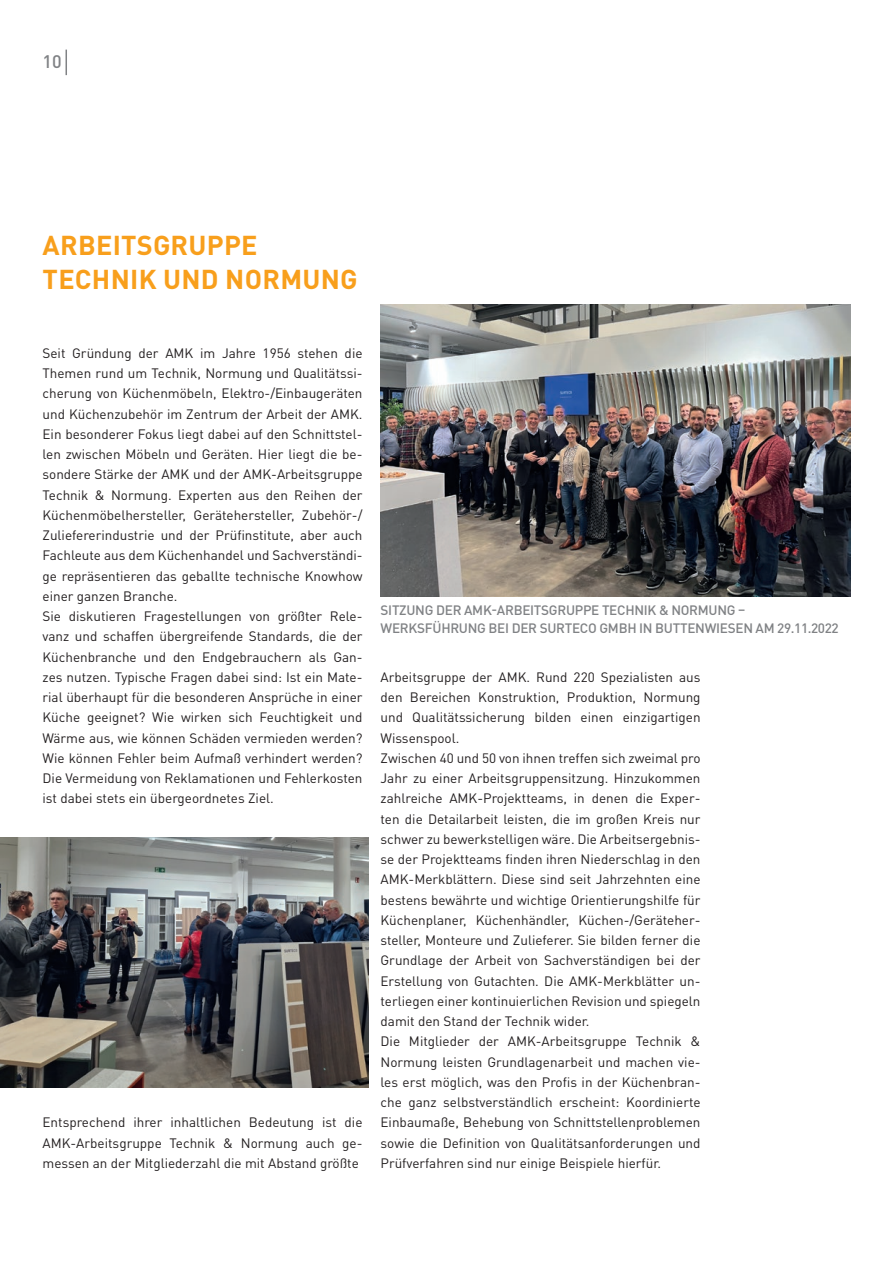
<style>
.page{position:relative;width:893px;height:1263px;background:#fff}
.page>*{position:absolute;margin:0;border:0;box-sizing:border-box;transform-origin:0 0}
.t1{font:700 27px "DIN Pro";letter-spacing:.01em;color:#f89f1c}
.t2{font:500 18px "DIN Pro";color:#808285}
.t3{font:13.5px/20.2px "DIN Pro";color:#231f20;text-align:justify}
.t4{font:500 13.5px/18px "DIN Pro";letter-spacing:-.02em;color:#808285}
</style>
<div class="page">
<svg style="left:66px;top:50px;width:1px;height:25px"></svg>
<img style="left:381px;top:304px;width:469px;height:293px">
<img style="left:0;top:837px;width:368px;height:250px">
<p class="t2" style="left:43px;top:49px;width:21px">10</p>
<p class="t1" style="left:43px;top:226px;width:216px">ARBEITSGRUPPE</p>
<p class="t1" style="left:43px;top:261px;width:316px">TECHNIK UND NORMUNG</p>
<p class="t3" style="left:43px;top:342px;width:322px">Seit Gründung der AMK im Jahre 1956 stehen die Themen rund um Technik, Normung und Qualitätssi&shy;cherung von Küchenmöbeln, Elektro-/Einbaugeräten und Küchenzubehör im Zentrum der Arbeit der AMK.<br>Ein besonderer Fokus liegt dabei auf den Schnittstel&shy;len zwischen Möbeln und Geräten. Hier liegt die be&shy;sondere Stärke der AMK und der AMK-Arbeitsgruppe Technik &amp; Normung. Experten aus den Reihen der Küchenmöbelhersteller, Gerätehersteller, Zubehör-/ Zuliefererindustrie und der Prüfinstitute, aber auch Fachleute aus dem Küchenhandel und Sachverständi&shy;ge repräsentieren das geballte technische Knowhow einer ganzen Branche.</p>
<p class="t3" style="left:43px;top:605px;width:322px">Sie diskutieren Fragestellungen von größter Rele&shy;vanz und schaffen übergreifende Standards, die der Küchenbranche und den Endgebrauchern als Gan&shy;zes nutzen. Typische Fragen dabei sind: Ist ein Mate&shy;rial überhaupt für die besonderen Ansprüche in einer Küche geeignet? Wie wirken sich Feuchtigkeit und Wärme aus, wie können Schäden vermieden werden?<br>Wie können Fehler beim Aufmaß verhindert werden?<br>Die Vermeidung von Reklamationen und Fehlerkosten ist dabei stets ein übergeordnetes Ziel.</p>
<p class="t3" style="left:43px;top:1112px;width:321px">Entsprechend ihrer inhaltlichen Bedeutung ist die AMK-Arbeitsgruppe Technik &amp; Normung auch ge&shy;messen an der Mitgliederzahl die mit Abstand größte</p>
<p class="t4" style="left:381px;top:600px;width:460px">SITZUNG DER AMK-ARBEITSGRUPPE TECHNIK &amp; NORMUNG –<br>WERKSFÜHRUNG BEI DER SURTECO GMBH IN BUTTENWIESEN AM 29.11.2022</p>
<p class="t3" style="left:381px;top:666px;width:322px">Arbeitsgruppe der AMK. Rund 220 Spezialisten aus den Bereichen Konstruktion, Produktion, Normung und Qualitätssicherung bilden einen einzigartigen Wissenspool.</p>
<p class="t3" style="left:381px;top:747px;width:322px">Zwischen 40 und 50 von ihnen treffen sich zweimal pro Jahr zu einer Arbeitsgruppensitzung. Hinzukommen zahlreiche AMK-Projektteams, in denen die Exper&shy;ten die Detailarbeit leisten, die im großen Kreis nur schwer zu bewerkstelligen wäre. Die Arbeitsergebnis&shy;se der Projektteams finden ihren Niederschlag in den AMK-Merkblättern. Diese sind seit Jahrzehnten eine bestens bewährte und wichtige Orientierungshilfe für Küchenplaner, Küchenhändler, Küchen-/Geräteher&shy;steller, Monteure und Zulieferer. Sie bilden ferner die Grundlage der Arbeit von Sachverständigen bei der Erstellung von Gutachten. Die AMK-Merkblätter un&shy;terliegen einer kontinuierlichen Revision und spiegeln damit den Stand der Technik wider.</p>
<p class="t3" style="left:381px;top:1031px;width:321px">Die Mitglieder der AMK-Arbeitsgruppe Technik &amp; Normung leisten Grundlagenarbeit und machen vie&shy;les erst möglich, was den Profis in der Küchenbran&shy;che ganz selbstverständlich erscheint: Koordinierte Einbaumaße, Behebung von Schnittstellenproblemen sowie die Definition von Qualitätsanforderungen und Prüfverfahren sind nur einige Beispiele hierfür.</p>
</div>
